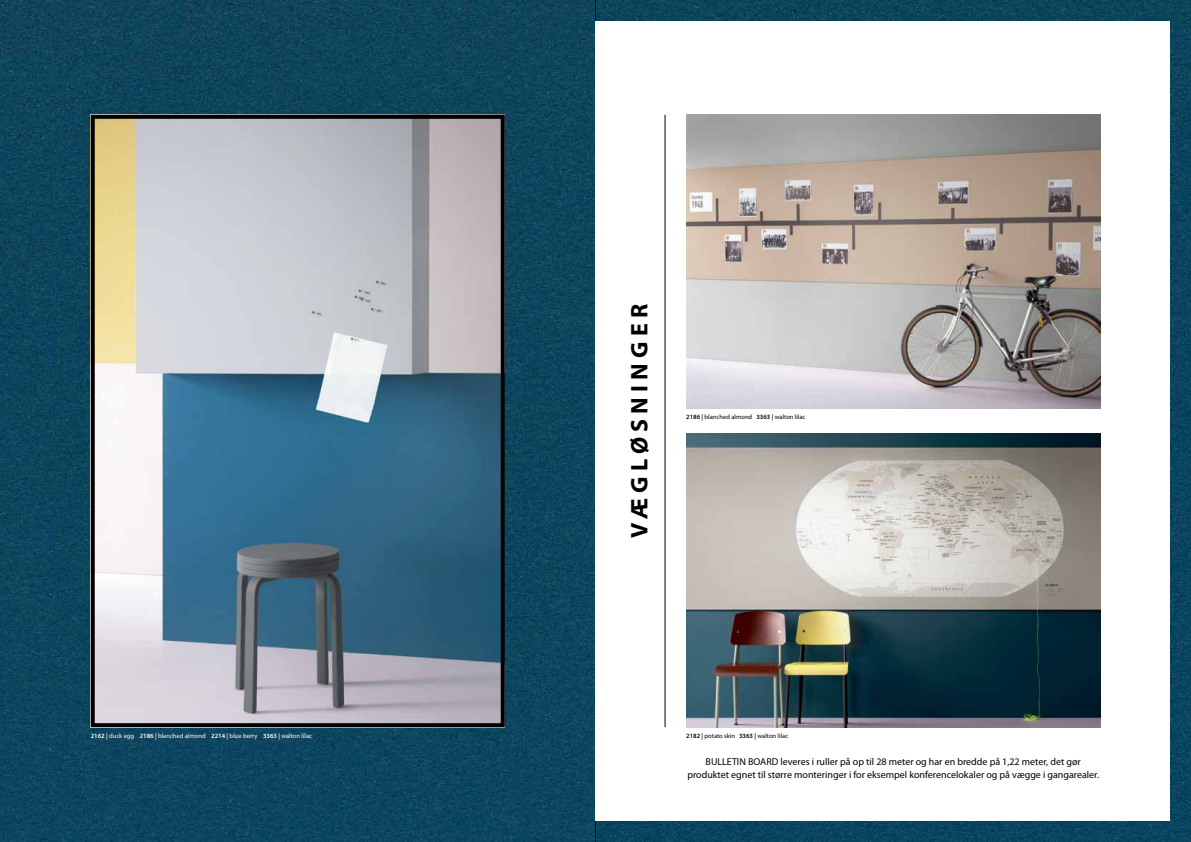
<style>
.page{position:relative;width:1191px;height:842px;background:#fff}
.page>*{position:absolute;margin:0;border:0;box-sizing:border-box;transform-origin:0 0}
.t1{font:700 24px "Myriad Pro";letter-spacing:.22em;color:#000}
.t2{font:10px/12.8px "Myriad Pro";color:#000;text-align:center}
.t3{font:6.5px "Myriad Pro";color:#000}
.t4{font:6.5px "Myriad Pro";color:#fff}
.s1{font-weight:600}
</style>
<div class="page">
<img style="left:0;top:0;width:1191px;height:842px">
<div style="left:595px;top:21px;width:574px;height:800px;background:#fff"></div>
<img style="left:96px;top:120px;width:404px;height:602px">
<div style="left:91px;top:115px;width:414px;height:612px;border:4px solid #000"></div>
<img style="left:686px;top:115px;width:414px;height:293px">
<img style="left:686px;top:434px;width:414px;height:293px">
<hr style="left:664px;top:115px;width:1px;height:612px;background:#000">
<h1 class="t1" style="left:624px;top:538px;width:236px;rotate:-90deg">VÆGLØSNINGER</h1>
<p class="t3" style="left:686px;top:413px;width:121px"><span class="s1">2186 |</span> blanched almond <span class="s1">3363 |</span> walton lilac</p>
<p class="t4" style="left:91px;top:732px;width:223px"><span class="s1">2162 |</span> duck egg <span class="s1">2186 |</span> blanched almond <span class="s1">2214 |</span> blue berry <span class="s1">3363 |</span> walton lilac</p>
<p class="t3" style="left:686px;top:732px;width:103px"><span class="s1">2182 |</span> potato skin <span class="s1">3363 |</span> walton lilac</p>
<p class="t2" style="left:687px;top:756px;width:413px">BULLETIN BOARD leveres i ruller på op til 28 meter og har en bredde på 1,22 meter, det gør produktet egnet til større monteringer i for eksempel konferencelokaler og på vægge i gangarealer.</p>
</div>
